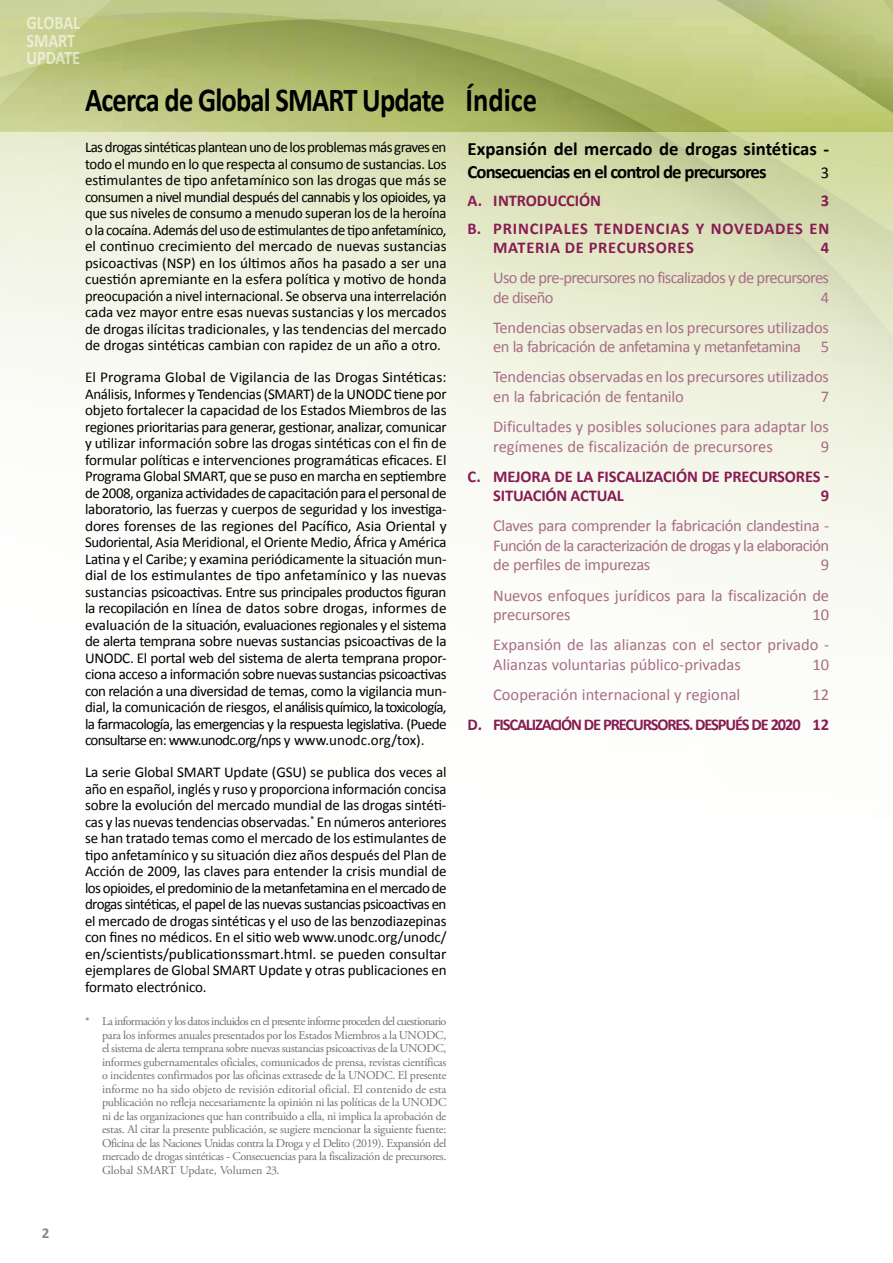
<style>
.page{position:relative;width:893px;height:1263px;background:#fff}
.page>*{position:absolute;margin:0;border:0;box-sizing:border-box;transform-origin:0 0}
.t1{font:700 33.6px "Calibri";letter-spacing:-.03em;color:#000;scale:.85 1}
.t2{font:700 19.2px/17.5px "Calibri";color:#fff;scale:.85 1}
.t3{font:700 18.75px/22.5px "Calibri";letter-spacing:-.03em;color:#000}
.t4{font:16.5px/30.2px "Calibri";letter-spacing:-.01em;color:#a86d86;text-align:right}
.t5{font:700 16.5px/19.5px "Calibri";letter-spacing:-.01em;color:#881b52}
.t6{font:16.5px/19.5px "Calibri";letter-spacing:-.04em;color:#a86d86}
.t7{font:700 16.5px "Calibri";letter-spacing:-.07em;color:#881b52}
.t8{font:700 16.5px/28px "Calibri";letter-spacing:.05em;color:#881b52;text-align:right}
.t9{font:700 16.5px "Calibri";letter-spacing:.04em;color:#881b52}
.t10{font:16.5px "Calibri";color:#000}
.t11{font:15px/16.5px "Calibri";letter-spacing:-.01em;color:#000;text-align:justify}
.t12{font:700 15px "Calibri";color:#878786}
.t13{font:12px/13.5px "Adobe Garamond Pro";letter-spacing:-.03em;color:#6f6f6e;text-align:justify}
</style>
<div class="page">
<svg style="left:0;top:330px;width:893px;height:287px;fill:#f9faf3"></svg>
<svg style="left:0;top:132px;width:893px;height:198px;background:#e3e8c9"></svg>
<svg style="left:0;top:0;width:893px;height:132px;background:#b6c076"></svg>
<p class="t2" style="left:26px;top:14px;width:65px">GLOBAL<br>SMART<br>UPDATE</p>
<h1 class="t1" style="left:85px;top:78px;width:425px">Acerca de Global SMART Update</h1>
<p class="t11" style="left:85px;top:139px;width:363px">Las drogas sintéticas plantean uno de los problemas más graves en todo el mundo en lo que respecta al consumo de sustancias. Los estimulantes de tipo anfetamínico son las drogas que más se consumen a nivel mundial después del cannabis y los opioides, ya que sus niveles de consumo a menudo superan los de la heroína o la cocaína. Además del uso de estimulantes de tipo anfetamínico, el continuo crecimiento del mercado de nuevas sustancias psicoactivas (NSP) en los últimos años ha pasado a ser una cuestión apremiante en la esfera política y motivo de honda preocupación a nivel internacional. Se observa una interrelación cada vez mayor entre esas nuevas sustancias y los mercados de drogas ilícitas tradicionales, y las tendencias del mercado de drogas sintéticas cambian con rapidez de un año a otro.</p>
<p class="t11" style="left:85px;top:369px;width:363px">El Programa Global de Vigilancia de las Drogas Sintéticas:<br>Análisis, Informes y Tendencias (SMART) de la UNODC tiene por objeto fortalecer la capacidad de los Estados Miembros de las regiones prioritarias para generar, gestionar, analizar, comunicar y utilizar información sobre las drogas sintéticas con el fin de formular políticas e intervenciones programáticas eficaces. El Programa Global SMART, que se puso en marcha en septiembre de 2008, organiza actividades de capacitación para el personal de laboratorio, las fuerzas y cuerpos de seguridad y los investiga&shy;dores forenses de las regiones del Pacífico, Asia Oriental y Sudoriental, Asia Meridional, el Oriente Medio, África y América Latina y el Caribe; y examina periódicamente la situación mun&shy;dial de los estimulantes de tipo anfetamínico y las nuevas sustancias psicoactivas. Entre sus principales productos figuran la recopilación en línea de datos sobre drogas, informes de evaluación de la situación, evaluaciones regionales y el sistema de alerta temprana sobre nuevas sustancias psicoactivas de la UNODC. El portal web del sistema de alerta temprana propor&shy;ciona acceso a información sobre nuevas sustancias psicoactivas con relación a una diversidad de temas, como la vigilancia mun&shy;dial, la comunicación de riesgos, el análisis químico, la toxicología, la farmacología, las emergencias y la respuesta legislativa. (Puede consultarse en: www.unodc.org/nps y www.unodc.org/tox).</p>
<p class="t11" style="left:85px;top:764px;width:363px">La serie Global SMART Update (GSU) se publica dos veces al año en español, inglés y ruso y proporciona información concisa sobre la evolución del mercado mundial de las drogas sintéti&shy;cas y las nuevas tendencias observadas.<sup>*</sup> En números anteriores se han tratado temas como el mercado de los estimulantes de tipo anfetamínico y su situación diez años después del Plan de Acción de 2009, las claves para entender la crisis mundial de los opioides, el predominio de la metanfetamina en el mercado de drogas sintéticas, el papel de las nuevas sustancias psicoactivas en el mercado de drogas sintéticas y el uso de las benzodiazepinas con fines no médicos. En el sitio web www.unodc.org/unodc/ en/scientists/publicationssmart.html. se pueden consultar ejemplares de Global SMART Update y otras publicaciones en formato electrónico.</p>
<p class="t13" style="left:102px;top:1015px;width:346px;text-indent:-17px">* La información y los datos incluidos en el presente informe proceden del cuestionario para los informes anuales presentados por los Estados Miembros a la UNODC, el sistema de alerta temprana sobre nuevas sustancias psicoactivas de la UNODC, informes gubernamentales oficiales, comunicados de prensa, revistas científicas o incidentes confirmados por las oficinas extrasede de la UNODC. El presente informe no ha sido objeto de revisión editorial oficial. El contenido de esta publicación no refleja necesariamente la opinión ni las políticas de la UNODC ni de las organizaciones que han contribuido a ella, ni implica la aprobación de estas. Al citar la presente publicación, se sugiere mencionar la siguiente fuente:<br>Oficina de las Naciones Unidas contra la Droga y el Delito (2019). Expansión del mercado de drogas sintéticas - Consecuencias para la fiscalización de precursores.<br>Global SMART Update, Volumen 23.</p>
<h1 class="t1" style="left:466px;top:78px;width:86px">Índice</h1>
<p class="t3" style="left:468px;top:138px;width:363px">Expansión del mercado de drogas sintéticas -<br>Consecuencias en el control de precursores</p>
<p class="t10" style="left:821px;top:162px;width:10px">3</p>
<p class="t5" style="left:468px;top:190px;width:135px">A. INTRODUCCIÓN</p>
<p class="t8" style="left:468px;top:186px;width:363px">3<br>B. PRINCIPALES TENDENCIAS Y NOVEDADES EN</p>
<p class="t9" style="left:493px;top:237px;width:202px">MATERIA DE PRECURSORES</p>
<p class="t5" style="left:821px;top:238px;width:10px">4</p>
<p class="t6" style="left:493px;top:268px;width:337px">Uso de pre-precursores no fiscalizados y de precursores de diseño</p>
<p class="t4" style="left:493px;top:282px;width:337px">4<br>Tendencias observadas en los precursores utilizados</p>
<p class="t4" style="left:493px;top:332px;width:337px;text-align:left">en la fabricación de anfetamina y metanfetamina 5<br>Tendencias observadas en los precursores utilizados</p>
<p class="t4" style="left:493px;top:381px;width:192px">en la fabricación de fentanilo</p>
<p class="t4" style="left:493px;top:381px;width:337px">7<br>Dificultades y posibles soluciones para adaptar los</p>
<p class="t4" style="left:493px;top:431px;width:281px">regímenes de fiscalización de precursores</p>
<p class="t4" style="left:821px;top:431px;width:10px">9</p>
<p class="t5" style="left:493px;top:466px;width:337px;text-indent:-26px">C. MEJORA DE LA FISCALIZACIÓN DE PRECURSORES -<br>SITUACIÓN ACTUAL</p>
<p class="t5" style="left:821px;top:486px;width:10px">9</p>
<p class="t4" style="left:493px;top:516px;width:337px;line-height:19.5px;text-align:justify">Claves para comprender la fabricación clandestina - Función de la caracterización de drogas y la elaboración de perfiles de impurezas</p>
<p class="t4" style="left:493px;top:550px;width:337px">9<br>Nuevos enfoques jurídicos para la fiscalización de</p>
<p class="t4" style="left:493px;top:599px;width:79px">precursores</p>
<p class="t4" style="left:493px;top:599px;width:338px">10<br>Expansión de las alianzas con el sector privado -</p>
<p class="t4" style="left:493px;top:649px;width:249px">Alianzas voluntarias público-privadas</p>
<p class="t4" style="left:812px;top:649px;width:18px">10</p>
<p class="t4" style="left:493px;top:679px;width:249px">Cooperación internacional y regional</p>
<p class="t4" style="left:812px;top:679px;width:18px">12</p>
<p class="t7" style="left:468px;top:714px;width:363px">D. FISCALIZACIÓN DE PRECURSORES. DESPUÉS DE 2020 12</p>
<p class="t12" style="left:42px;top:1223px;width:9px">2</p>
</div>
